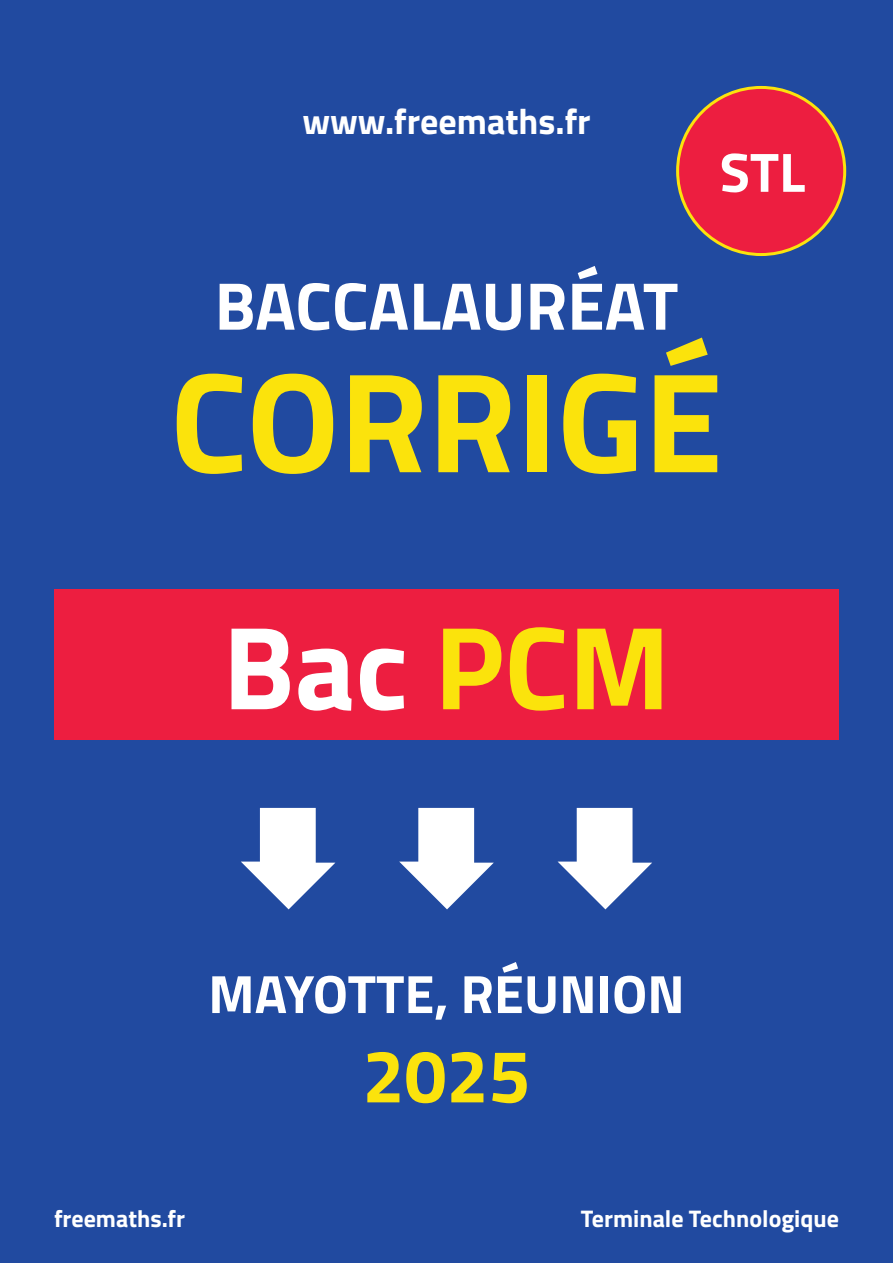
<style>
.page{position:relative;width:893px;height:1263px;background:#214aa0}
.page>*{position:absolute;margin:0;border:0;box-sizing:border-box;transform-origin:0 0}
.t1{font:700 142.5px "Titillium";color:#fbe30c}
.t2{font:700 118.5px "Titillium";color:#fff}
.t3{font:700 75px "Titillium";color:#fbe30c}
.t4{font:700 67.5px "Titillium";color:#fff}
.t5{font:700 55.5px "Titillium";color:#fff}
.t6{font:700 54px "Titillium";color:#fff}
.t7{font:700 36px "Titillium";color:#fff}
.t8{font:700 24px "Titillium";color:#fff}
.s1{color:#fbe30c}
</style>
<div class="page">
<svg style="left:241px;top:808px;width:94px;height:101px"></svg>
<svg style="left:399px;top:808px;width:95px;height:101px"></svg>
<svg style="left:558px;top:808px;width:94px;height:101px"></svg>
<div style="left:54px;top:589px;width:785px;height:151px;background:#ed1e40"></div>
<div style="left:678px;top:87px;width:167px;height:168px;background:#ed1e40;border-radius:50%"></div>
<h3 class="t7" style="left:302px;top:94px;width:290px">www.freemaths.fr</h3>
<h3 class="t5" style="left:720px;top:130px;width:87px">STL</h3>
<h3 class="t4" style="left:215px;top:254px;width:465px">BACCALAURÉAT</h3>
<h1 class="t1" style="left:170px;top:313px;width:554px">CORRIGÉ</h1>
<h2 class="t2" style="left:223px;top:577px;width:449px">Bac <span class="s1">PCM</span></h2>
<p class="t6" style="left:208px;top:953px;width:478px">MAYOTTE, RÉUNION</p>
<h3 class="t3" style="left:362px;top:1019px;width:169px">2025</h3>
<p class="t8" style="left:54px;top:1200px;width:133px">freemaths.fr</p>
<p class="t8" style="left:581px;top:1200px;width:260px">Terminale Technologique</p>
</div>
